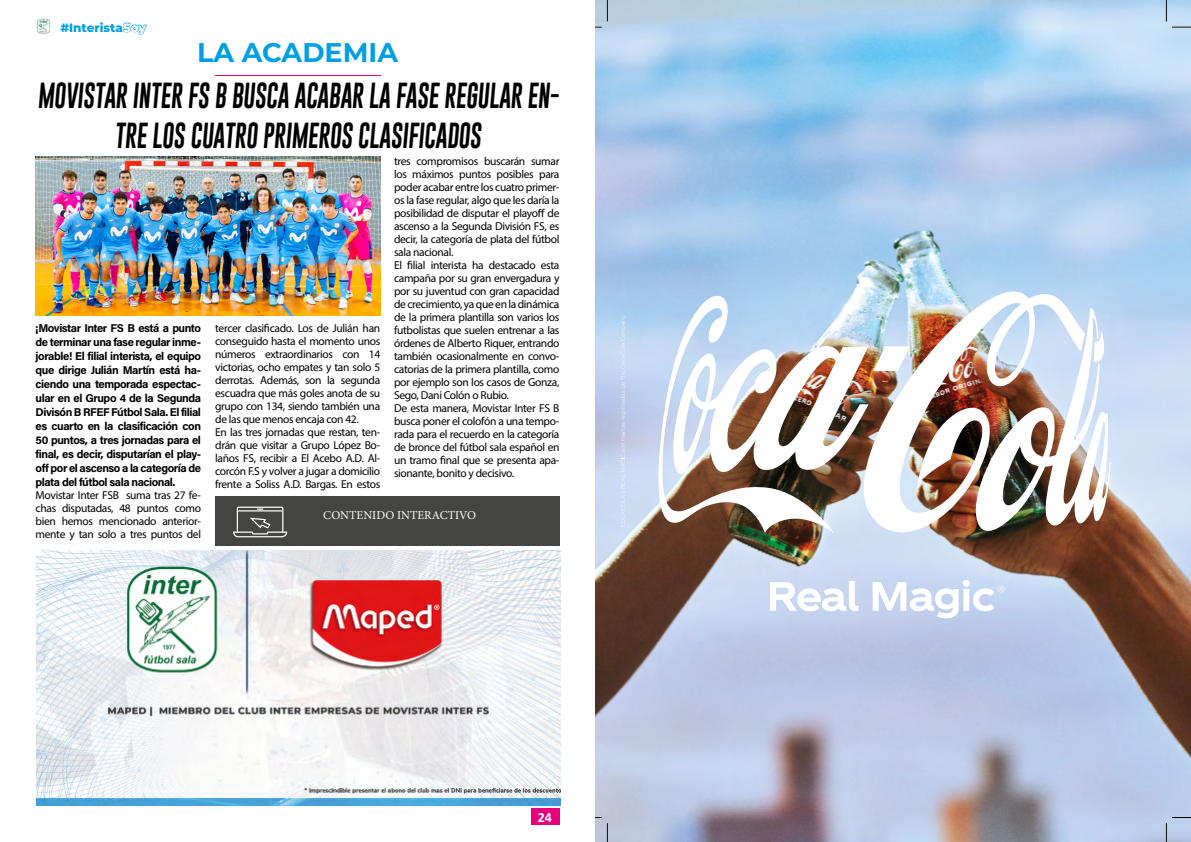
<style>
.page{position:relative;width:1191px;height:842px;background:#fff}
.page>*{position:absolute;margin:0;border:0;box-sizing:border-box;transform-origin:0 0}
.t1{font:700 27px "Montserrat";color:#009fe3}
.t2{font:26.5px/40px "Gobold Lowplus";color:#000;text-align:center;scale:.87 1}
.t3{font:700 14px "Calibri";color:#fff}
.t4{font:12px "Minion Pro";color:#fff}
.t5{font:800 12px "Montserrat";color:#009fe3}
.t6{font:11.5px/13px "Myriad Pro";letter-spacing:-.03em;color:#000}
.t7{font:700 11.3px/14px "Acumin Pro";letter-spacing:-.04em;color:#000;text-align:justify}
</style>
<div class="page">
<div style="left:531px;top:809px;width:28px;height:16px;background:#e6007d"></div>
<img style="left:36px;top:157px;width:344px;height:159px">
<hr style="left:215px;top:75px;width:165px;height:1px;background:#e6007d">
<div style="left:215px;top:496px;width:344px;height:50px;background:#444442"></div>
<svg style="left:233px;top:506px;width:55px;height:32px"></svg>
<img style="left:36px;top:551px;width:524px;height:254px">
<img style="left:595px;top:1px;width:596px;height:841px">
<svg style="left:621px;top:315px;width:4px;height:212px"></svg>
<svg style="left:1085px;top:304px;width:25px;height:238px"></svg>
<img style="left:852px;top:290px;width:233px;height:260px">
<svg style="left:650px;top:291px;width:185px;height:243px"></svg>
<img style="left:671px;top:343px;width:239px;height:139px">
<svg style="left:770px;top:581px;width:88px;height:30px"></svg>
<svg style="left:872px;top:580px;width:132px;height:38px"></svg>
<hr style="left:1165px;top:0;width:2px;height:21px;background:#fff">
<svg style="left:1172px;top:27px;width:19px;height:1px"></svg>
<svg style="left:607px;top:0;width:1px;height:21px"></svg>
<svg style="left:595px;top:817px;width:13px;height:25px"></svg>
<svg style="left:1166px;top:0;width:1px;height:21px"></svg>
<svg style="left:1165px;top:817px;width:26px;height:25px"></svg>
<img style="left:36px;top:17px;width:15px;height:19px">
<p class="t5" style="left:60px;top:19px;width:87px">#InteristaSoy</p>
<h1 class="t1" style="left:197px;top:33px;width:203px">LA ACADEMIA</h1>
<h2 class="t2" style="left:37px;top:77px;width:604px">MOVISTAR INTER FS B BUSCA ACABAR LA FASE REGULAR EN-<br>TRE LOS CUATRO PRIMEROS CLASIFICADOS</h2>
<p class="t7" style="left:36px;top:320px;width:167px">¡Movistar Inter FS B está a punto de terminar una fase regular inme&shy;jorable! El filial interista, el equipo que dirige Julián Martín está ha&shy;ciendo una temporada espectac&shy;ular en el Grupo 4 de la Segunda Divisón B RFEF Fútbol Sala. El filial es cuarto en la clasificación con 50 puntos, a tres jornadas para el final, es decir, disputarían el play&shy;off por el ascenso a la categoría de plata del fútbol sala nacional.</p>
<p class="t6" style="left:36px;top:488px;width:167px;text-align:justify">Movistar Inter FSB suma tras 27 fe&shy;chas disputadas, 48 puntos como bien hemos mencionado anterior&shy;mente y tan solo a tres puntos del</p>
<p class="t6" style="left:215px;top:322px;width:167px">tercer clasificado. Los de Julián han conseguido hasta el momento unos números extraordinarios con 14 victorias, ocho empates y tan solo 5 derrotas. Además, son la segunda escuadra que más goles anota de su grupo con 134, siendo también una de las que menos encaja con 42.<br>En las tres jornadas que restan, ten&shy;drán que visitar a Grupo López Bo&shy;laños FS, recibir a El Acebo A.D. Al&shy;corcón F.S y volver a jugar a domicilio frente a Soliss A.D. Bargas. En estos</p>
<p class="t6" style="left:394px;top:155px;width:167px">tres compromisos buscarán sumar los máximos puntos posibles para poder acabar entre los cuatro primer&shy;os la fase regular, algo que les daría la posibilidad de disputar el playoff de ascenso a la Segunda División FS, es decir, la categoría de plata del fútbol sala nacional.<br>El filial interista ha destacado esta campaña por su gran envergadura y por su juventud con gran capacidad de crecimiento, ya que en la dinámica de la primera plantilla son varios los futbolistas que suelen entrenar a las órdenes de Alberto Riquer, entrando también ocasionalmente en convo&shy;catorias de la primera plantilla, como por ejemplo son los casos de Gonza, Sego, Dani Colón o Rubio.<br>De esta manera, Movistar Inter FS B busca poner el colofón a una tempo&shy;rada para el recuerdo en la categoría de bronce del fútbol sala español en un tramo final que se presenta apa&shy;sionante, bonito y decisivo.</p>
<p class="t4" style="left:323px;top:507px;width:154px">CONTENIDO INTERACTIVO</p>
<p class="t3" style="left:538px;top:807px;width:16px">24</p>
<p class="t3" style="left:537px;top:807px;width:16px">19</p>
</div>
